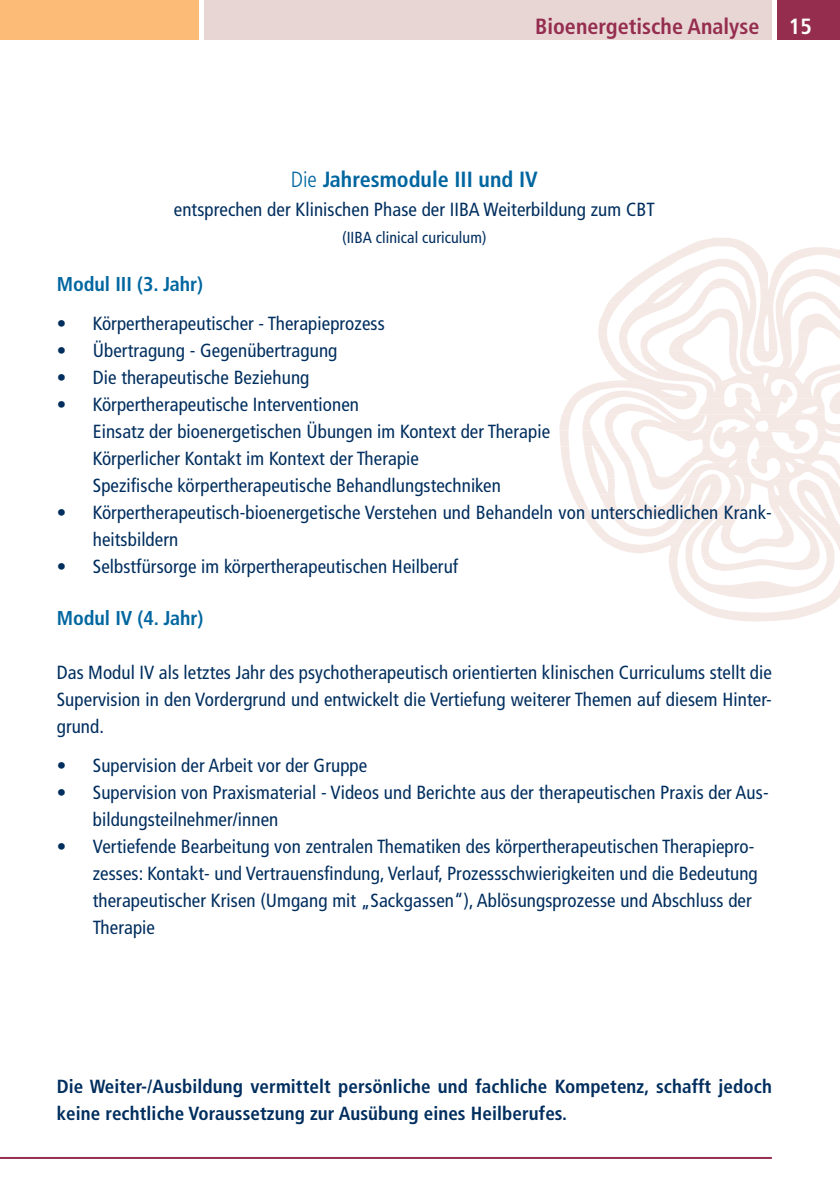
<style>
.page{position:relative;width:840px;height:1191px;background:#fff}
.page>*{position:absolute;margin:0;border:0;box-sizing:border-box;transform-origin:0 0}
.t1{font:700 condensed 22px "Frutiger LT Std";color:#0066a0}
.t2{font:700 condensed 22px "Frutiger LT Std";color:#952d4f}
.t3{font:700 condensed 22px "Frutiger LT Std";color:#fff}
.t4{font:700 condensed 20px "Frutiger LT Std";color:#0066a0}
.t5{font:condensed 19px/27px "Frutiger LT Std";letter-spacing:.005em;color:#002e5e}
.t6{font:700 condensed 19px/27px "Frutiger LT Std";letter-spacing:.005em;color:#002e5e}
.t7{font:condensed 16px "Frutiger LT Std";letter-spacing:.005em;color:#002e5e}
.s1{font-weight:300}
</style>
<div class="page">
<div style="left:0;top:0;width:198px;height:40px;background:#fcbb76"></div>
<div style="left:204px;top:0;width:567px;height:40px;background:#e8d6d5"></div>
<div style="left:777px;top:0;width:62px;height:40px;background:#952d4f"></div>
<hr style="left:0;top:1157px;width:771px;height:2px;background:#952d4f">
<svg style="left:559px;top:238px;width:280px;height:384px"></svg>
<p class="t2" style="left:535px;top:13px;width:225px">Bioenergetische Analyse</p>
<p class="t3" style="left:788px;top:13px;width:24px">15</p>
<p class="t1" style="left:291px;top:166px;width:248px"><span class="s1">Die</span> Jahresmodule III und IV</p>
<p class="t5" style="left:174px;top:196px;width:482px">entsprechen der Klinischen Phase der IIBA Weiterbildung zum CBT</p>
<p class="t7" style="left:342px;top:229px;width:146px">(IIBA clinical curiculum)</p>
<p class="t4" style="left:57px;top:272px;width:148px">Modul III (3. Jahr)</p>
<p class="t5" style="left:57px;top:309px;width:329px">• Körpertherapeutischer - Therapieprozess</p>
<p class="t5" style="left:57px;top:336px;width:282px">• Übertragung - Gegenübertragung</p>
<p class="t5" style="left:57px;top:363px;width:254px">• Die therapeutische Beziehung</p>
<p class="t5" style="left:93px;top:390px;width:458px;text-indent:-36px">• Körpertherapeutische Interventionen<br>Einsatz der bioenergetischen Übungen im Kontext der Therapie Körperlicher Kontakt im Kontext der Therapie<br>Spezifische körpertherapeutische Behandlungstechniken</p>
<p class="t5" style="left:93px;top:498px;width:680px;text-indent:-36px">• Körpertherapeutisch-bioenergetische Verstehen und Behandeln von unterschiedlichen Krank&shy;heitsbildern</p>
<p class="t5" style="left:57px;top:552px;width:403px">• Selbstfürsorge im körpertherapeutischen Heilberuf</p>
<p class="t4" style="left:57px;top:606px;width:148px">Modul IV (4. Jahr)</p>
<p class="t5" style="left:57px;top:659px;width:716px;text-align:justify">Das Modul IV als letztes Jahr des psychotherapeutisch orientierten klinischen Curriculums stellt die Supervision in den Vordergrund und entwickelt die Vertiefung weiterer Themen auf diesem Hinter&shy;grund.</p>
<p class="t5" style="left:57px;top:752px;width:312px">• Supervision der Arbeit vor der Gruppe</p>
<p class="t5" style="left:93px;top:779px;width:677px;text-indent:-36px">• Supervision von Praxismaterial - Videos und Berichte aus der therapeutischen Praxis der Aus&shy;bildungsteilnehmer/innen</p>
<p class="t5" style="left:93px;top:833px;width:666px;text-indent:-36px">• Vertiefende Bearbeitung von zentralen Thematiken des körpertherapeutischen Therapiepro&shy;zesses: Kontakt- und Vertrauensfindung, Verlauf, Prozessschwierigkeiten und die Bedeutung therapeutischer Krisen (Umgang mit „Sackgassen“), Ablösungsprozesse und Abschluss der Therapie</p>
<p class="t6" style="left:57px;top:1073px;width:716px">Die Weiter-/Ausbildung vermittelt persönliche und fachliche Kompetenz, schafft jedoch keine rechtliche Voraussetzung zur Ausübung eines Heilberufes.</p>
</div>
